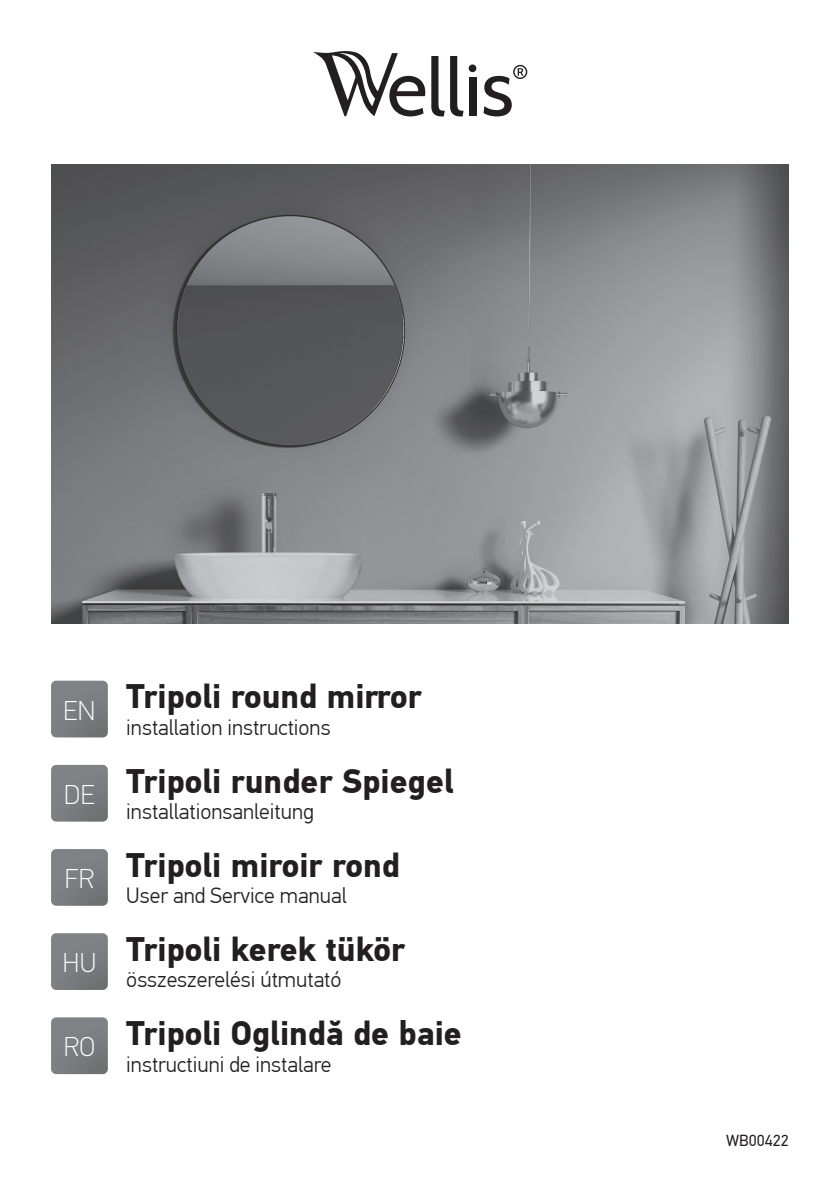
<style>
.page{position:relative;width:840px;height:1191px;background:#fff}
.page>*{position:absolute;margin:0;border:0;box-sizing:border-box;transform-origin:0 0}
.EN_02_-_kenyer{font:700 34px "PF Din Text Pro";color:#231f20}
.EN_00_-_Főcím{font:100 27.2px "PF Din Text Universal";color:#fff}
.EN_02_-_kenyer-2{font:300 22px "PF Din Text Pro";color:#231f20}
.EN_02_-_kenyer-3{font:16px "PF Din Text Pro";color:#231f20}
</style>
<div class="page">
<div style="left:468px;top:64px;width:8px;height:8px;background:#231f20;border-radius:50%"></div>
<svg style="left:431px;top:56px;width:13px;height:60px"></svg>
<svg style="left:450px;top:56px;width:13px;height:60px"></svg>
<div style="left:468px;top:77px;width:8px;height:39px;background:#231f20"></div>
<svg style="left:483px;top:65px;width:44px;height:51px"></svg>
<svg style="left:313px;top:51px;width:112px;height:65px"></svg>
<img style="left:51px;top:164px;width:737px;height:460px">
<img style="left:51px;top:680px;width:57px;height:57px">
<img style="left:51px;top:765px;width:57px;height:56px">
<img style="left:51px;top:849px;width:57px;height:56px">
<img style="left:51px;top:933px;width:57px;height:57px">
<img style="left:51px;top:1017px;width:57px;height:57px">
<p class="EN_00_-_Főcím" style="left:63px;top:694px;width:34px">EN</p>
<p class="EN_00_-_Főcím" style="left:64px;top:778px;width:32px">DE</p>
<p class="EN_00_-_Főcím" style="left:64px;top:862px;width:31px">FR</p>
<p class="EN_00_-_Főcím" style="left:63px;top:946px;width:35px">HU</p>
<p class="EN_00_-_Főcím" style="left:64px;top:1031px;width:33px">RO</p>
<p class="EN_02_-_kenyer" style="left:126px;top:676px;width:297px">Tripoli round mirror</p>
<p class="EN_02_-_kenyer-2" style="left:126px;top:714px;width:206px">installation instructions</p>
<p class="EN_02_-_kenyer" style="left:126px;top:760px;width:329px">Tripoli runder Spiegel</p>
<p class="EN_02_-_kenyer-2" style="left:126px;top:799px;width:189px">installationsanleitung</p>
<p class="EN_02_-_kenyer" style="left:126px;top:844px;width:275px">Tripoli miroir rond</p>
<p class="EN_02_-_kenyer-2" style="left:126px;top:883px;width:222px">User and Service manual</p>
<p class="EN_02_-_kenyer" style="left:126px;top:928px;width:280px">Tripoli kerek tükör</p>
<p class="EN_02_-_kenyer-2" style="left:126px;top:967px;width:216px">összeszerelési útmutató</p>
<p class="EN_02_-_kenyer" style="left:126px;top:1012px;width:337px">Tripoli Oglindă de baie</p>
<p class="EN_02_-_kenyer-2" style="left:126px;top:1051px;width:206px">instructiuni de instalare</p>
<p class="EN_02_-_kenyer-3" style="left:725px;top:1130px;width:64px">WB00422</p>
</div>
